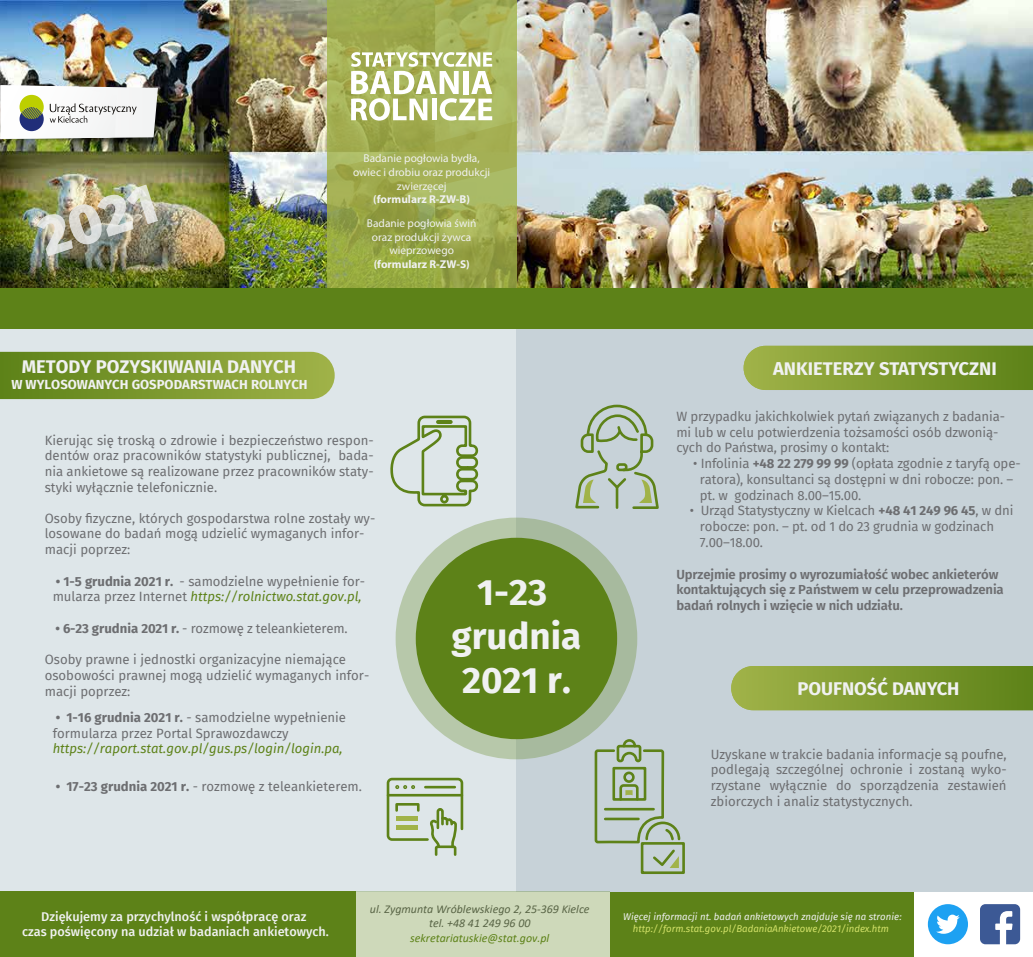
<style>
.page{position:relative;width:1033px;height:957px;background:#fff}
.page>*{position:absolute;margin:0;border:0;box-sizing:border-box;transform-origin:0 0}
.t1{font:700 36.75px/44.1px "Fira Sans";color:#f0f1f1;text-align:center}
.t2{font:700 18.38px "Fira Sans";color:#f0f1f1}
.t3{font:13.12px/15.8px "Fira Sans";color:#6d6e71}
.t4{font:600 13.12px/15.8px "Fira Sans";letter-spacing:-.01em;color:#6d6e71}
.t5{font:italic 13.12px "Fira Sans";color:#5d8218}
.t6{font:700 13.12px "Fira Sans";color:#f0f1f1}
.t7{font:500 12.69px/15.2px "Fira Sans";color:#f0f1f1;text-align:center}
.t8{font:italic 11.9px/14.3px "Calibri";color:#58595b;text-align:center}
.t9{font:italic 11.9px "Calibri";color:#5d8218}
.t10{font:11.38px/13.7px "Myriad Pro";color:#f0f1f1;text-align:center}
.t11{font:700 11.38px "Myriad Pro";color:#f0f1f1}
.t12{font:italic 9.62px "Fira Sans";color:#f0f1f1}
.t13{font:italic 9.62px "Fira Sans";color:#d3e269}
.s1{font-weight:700}
.s2{font-style:italic;color:#5d8218}
</style>
<div class="page">
<img style="left:0;top:0;width:1032px;height:288px">
<svg style="left:327px;top:0;width:189px;height:288px;background:#9aa84a"></svg>
<div style="left:0;top:310px;width:516px;height:581px;background:#dee6e9"></div>
<svg style="left:0;top:352px;width:335px;height:47px;background:#7f9b32"></svg>
<div style="left:0;top:891px;width:355px;height:65px;background:#5d8218"></div>
<div style="left:610px;top:891px;width:303px;height:65px;background:#5d8218"></div>
<div style="left:516px;top:310px;width:516px;height:581px;background:#c7d2d8"></div>
<div style="left:0;top:288px;width:1032px;height:41px;background:#5d8218"></div>
<svg style="left:743px;top:346px;width:289px;height:44px;background:#7f9b33"></svg>
<div style="left:927px;top:904px;width:41px;height:40px;background:#1da1f2;border-radius:50%"></div>
<svg style="left:936px;top:914px;width:23px;height:19px"></svg>
<svg style="left:980px;top:904px;width:40px;height:40px"></svg>
<svg style="left:731px;top:666px;width:301px;height:44px;background:#7f9a32"></svg>
<svg style="left:575px;top:404px;width:84px;height:105px"></svg>
<svg style="left:395px;top:517px;width:242px;height:242px;background:#afc1a4"></svg>
<div style="left:416px;top:537px;width:201px;height:202px;background:#5d8218;border-radius:50%"></div>
<div style="left:640px;top:842px;width:45px;height:31px;border:3px solid #5d8218"></div>
<svg style="left:593px;top:717px;width:88px;height:151px"></svg>
<svg style="left:386px;top:777px;width:78px;height:79px"></svg>
<div style="left:395px;top:802px;width:24px;height:9px;border:3px solid #5d8218"></div>
<div style="left:396px;top:815px;width:22px;height:5px;background:#a1b349"></div>
<hr style="left:396px;top:825px;width:22px;height:4px;background:#a1b349">
<div style="left:355px;top:891px;width:255px;height:65px;background:#ced9ba"></div>
<img style="left:0;top:60px;width:176px;height:114px">
<img style="left:0;top:64px;width:179px;height:105px">
<svg style="left:0;top:85px;width:158px;height:54px"></svg>
<svg style="left:327px;top:52px;width:189px;height:160px;background:#b1bb6e"></svg>
<svg style="left:390px;top:415px;width:89px;height:92px"></svg>
<img style="left:37px;top:184px;width:121px;height:72px">
<h2 class="t2" style="left:22px;top:351px;width:275px">METODY POZYSKIWANIA DANYCH</h2>
<p class="t6" style="left:11px;top:373px;width:298px">W WYLOSOWANYCH GOSPODARSTWACH ROLNYCH</p>
<p class="t10" style="left:353px;top:152px;width:139px">Badanie pogłowia bydła, owiec i drobiu oraz produkcji zwierzęcej</p>
<p class="t11" style="left:373px;top:192px;width:98px">(formularz R-ZW-B)</p>
<p class="t10" style="left:367px;top:216px;width:111px">Badanie pogłowia świń oraz produkcji żywca wieprzowego</p>
<p class="t11" style="left:374px;top:257px;width:97px">(formularz R-ZW-S)</p>
<p class="t3" style="left:45px;top:432px;width:330px;text-align:justify">Kierując się troską o zdrowie i bezpieczeństwo respon&shy;dentów oraz pracowników statystyki publicznej, bada&shy;nia ankietowe są realizowane przez pracowników staty&shy;styki wyłącznie telefonicznie.</p>
<p class="t3" style="left:45px;top:510px;width:332px">Osoby fizyczne, których gospodarstwa rolne zostały wy&shy;losowane do badań mogą udzielić wymaganych infor&shy;macji poprzez:</p>
<p class="t3" style="left:53px;top:573px;width:314px"><span class="s1">• 1-5 grudnia 2021 r.</span> - samodzielne wypełnienie for&shy;mularza przez Internet <span class="s2">https://rolnictwo.stat.gov.pl,</span></p>
<p class="t3" style="left:56px;top:620px;width:293px"><span class="s1">• 6-23 grudnia 2021 r.</span> - rozmowę z teleankieterem.</p>
<p class="t3" style="left:45px;top:651px;width:326px">Osoby prawne i jednostki organizacyjne niemające osobowości prawnej mogą udzielić wymaganych infor&shy;macji poprzez:</p>
<p class="t3" style="left:53px;top:709px;width:295px"><span class="s1">• 1-16 grudnia 2021 r.</span> - samodzielne wypełnienie formularza przez Portal Sprawozdawczy</p>
<p class="t5" style="left:53px;top:739px;width:291px">https://raport.stat.gov.pl/gus.ps/login/login.pa,</p>
<p class="t3" style="left:56px;top:777px;width:308px"><span class="s1">• 17-23 grudnia 2021 r.</span> - rozmowę z teleankieterem.</p>
<h1 class="t1" style="left:451px;top:567px;width:131px">1-23 grudnia<br>2021 r.</h1>
<h2 class="t2" style="left:773px;top:352px;width:225px">ANKIETERZY STATYSTYCZNI</h2>
<p class="t3" style="left:676px;top:408px;width:330px">W przypadku jakichkolwiek pytań związanych z badania&shy;mi lub w celu potwierdzenia tożsamości osób dzwonią&shy;cych do Państwa, prosimy o kontakt:</p>
<p class="t3" style="left:700px;top:455px;width:322px;text-indent:-7px">• Infolinia <span class="s1">+48 22 279 99 99</span> (opłata zgodnie z taryfą ope&shy;ratora), konsultanci są dostępni w dni robocze: pon. – pt. w godzinach 8.00–15.00.</p>
<p class="t3" style="left:700px;top:502px;width:315px;text-indent:-10px">• Urząd Statystyczny w Kielcach <span class="s1">+48 41 249 96 45</span>, w dni robocze: pon. – pt. od 1 do 23 grudnia w godzinach<br>7.00–18.00.</p>
<p class="t4" style="left:676px;top:565px;width:329px">Uprzejmie prosimy o wyrozumiałość wobec ankieterów kontaktujących się z Państwem w celu przeprowadzenia badań rolnych i wzięcie w nich udziału.</p>
<h2 class="t2" style="left:797px;top:673px;width:164px">POUFNOŚĆ DANYCH</h2>
<p class="t3" style="left:710px;top:745px;width:297px;text-align:justify">Uzyskane w trakcie badania informacje są poufne, podlegają szczególnej ochronie i zostaną wyko&shy;rzystane wyłącznie do sporządzenia zestawień zbiorczych i analiz statystycznych.</p>
<p class="t7" style="left:22px;top:908px;width:308px">Dziękujemy za przychylność i współpracę oraz<br>czas poświęcony na udział w badaniach ankietowych.</p>
<p class="t8" style="left:370px;top:901px;width:221px">ul. Zygmunta Wróblewskiego 2, 25-369 Kielce tel. +48 41 249 96 00</p>
<p class="t9" style="left:410px;top:929px;width:141px">sekretariatuskie@stat.gov.pl</p>
<p class="t12" style="left:623px;top:909px;width:280px">Więcej informacji nt. badań ankietowych znajduje się na stronie:</p>
<p class="t13" style="left:632px;top:921px;width:258px">http://form.stat.gov.pl/BadaniaAnkietowe/2021/index.htm</p>
</div>
